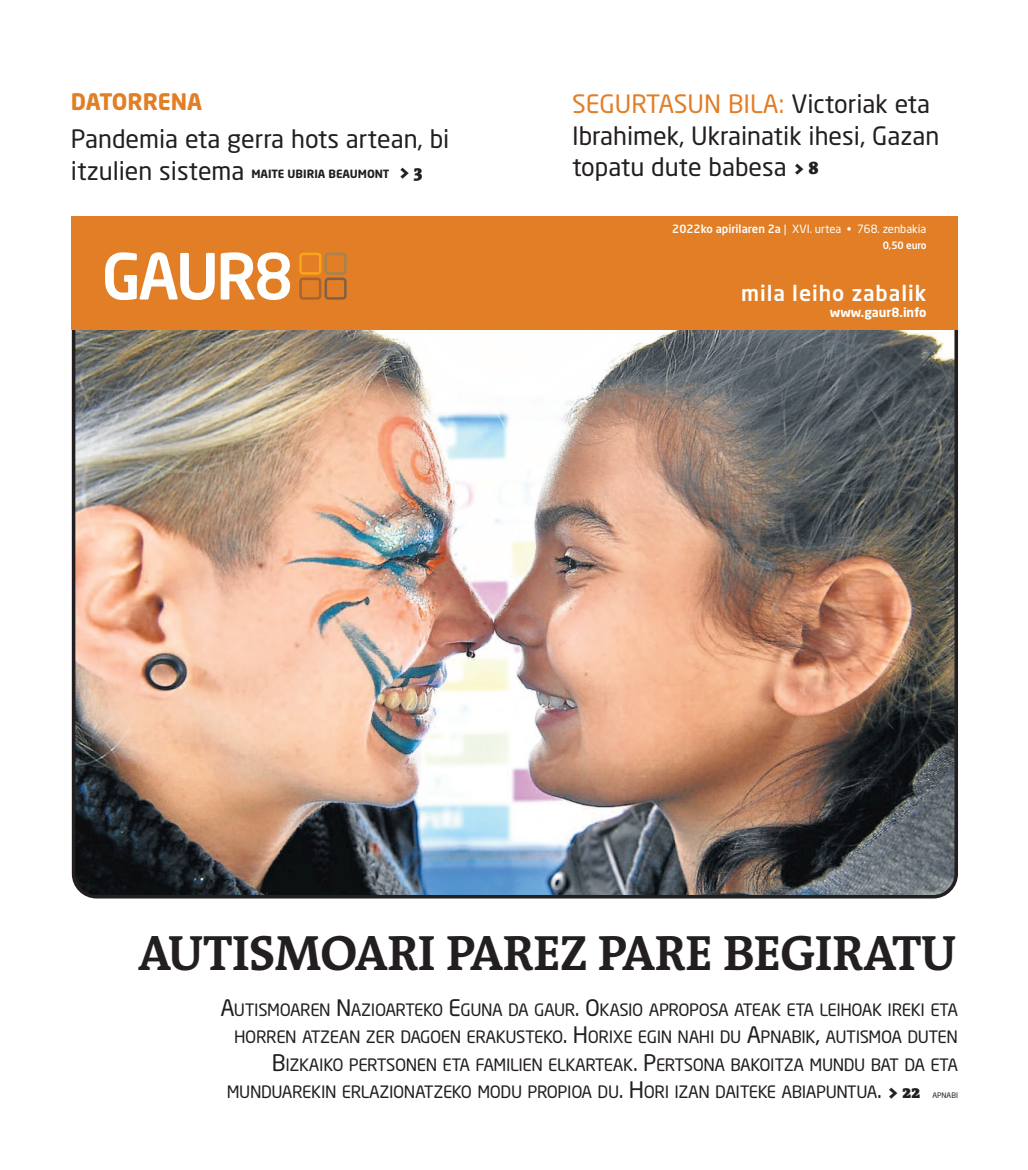
<style>
.page{position:relative;width:1028px;height:1170px;background:#fff}
.page>*{position:absolute;margin:0;border:0;box-sizing:border-box;transform-origin:0 0}
.t1{font:700 50px "The Antiqua B7";letter-spacing:-.015em;color:#231f20}
.t2{font:25px/31.2px "Neo Sans";color:#231f20}
.t3{font:700 22.5px "Neo Sans";letter-spacing:-.01em;color:#e17e26}
.t4{font:500 21.25px "Neo Sans";letter-spacing:.045em;color:#fff}
.t5{font:16.88px "Neo Sans";letter-spacing:-.025em;color:#231f20}
.t6{font:700 12.5px "Neo Sans";color:#fff}
.t7{font:11.25px "Neo Sans";color:#fff}
.t8{font:700 11.25px "Neo Sans";color:#231f20}
.t9{font:500 10px "Neo Sans";letter-spacing:-.02em;color:#fff}
.t10{font:7.5px "Neo Sans";color:#231f20}
.s1{font-family:"The Antiqua B9";font-weight:900;font-size:17.5px}
.s2{color:#e17e26}
.s3{font-weight:500}
.s4{font-size:22.5px}
</style>
<div class="page">
<img style="left:72px;top:330px;width:886px;height:568px">
<div style="left:72px;top:217px;width:886px;height:113px;background:#e17e26"></div>
<svg style="left:105px;top:252px;width:110px;height:48px"></svg>
<svg style="left:221px;top:252px;width:69px;height:48px"></svg>
<div style="left:124px;top:275px;width:13px;height:7px;background:#fff"></div>
<div style="left:299px;top:277px;width:22px;height:22px;border:3px solid #a76433;border-radius:3px"></div>
<div style="left:299px;top:252px;width:22px;height:23px;border:3px solid #f9a51b;border-radius:3px"></div>
<div style="left:324px;top:277px;width:22px;height:22px;border:3px solid #816043;border-radius:3px"></div>
<div style="left:324px;top:252px;width:22px;height:23px;border:3px solid #a68351;border-radius:3px"></div>
<h3 class="t3" style="left:71px;top:92px;width:133px">DATORRENA</h3>
<h2 class="t2" style="left:71px;top:126px;width:380px">Pandemia eta gerra hots artean, bi itzulien sistema</h2>
<p class="t8" style="left:251px;top:169px;width:173px">MAITE UBIRIA BEAUMONT <span class="s1">&gt; 3</span></p>
<h2 class="t2" style="left:572px;top:91px;width:369px"><span class="s2">SEGURTASUN BILA:</span> Victoriak eta<br>Ibrahimek, Ukrainatik ihesi, Gazan topatu dute babesa <span class="s1">&gt; 8</span></h2>
<p class="t7" style="left:672px;top:225px;width:256px"><span class="s3">2022ko apirilaren 2a</span> | XVI. urtea • 768. zenbakia</p>
<p class="t9" style="left:882px;top:241px;width:45px">0,50 euro</p>
<p class="t4" style="left:741px;top:285px;width:187px">mila leiho zabalik</p>
<p class="t6" style="left:829px;top:307px;width:98px">www.gaur8.info</p>
<h1 class="t1" style="left:138px;top:936px;width:820px">AUTISMOARI PAREZ PARE BEGIRATU</h1>
<p class="t5" style="left:220px;top:1003px;width:739px"><span class="s4">A</span>UTISMOAREN <span class="s4">N</span>AZIOARTEKO <span class="s4">E</span>GUNA DA GAUR<span class="s4">. O</span>KASIO APROPOSA ATEAK ETA LEIHOAK IREKI ETA</p>
<p class="t5" style="left:234px;top:1030px;width:725px">HORREN ATZEAN ZER DAGOEN ERAKUSTEKO<span class="s4">. H</span>ORIXE EGIN NAHI DU <span class="s4">A</span>PNABIK<span class="s4">,</span> AUTISMOA DUTEN</p>
<p class="t5" style="left:272px;top:1058px;width:687px"><span class="s4">B</span>IZKAIKO PERTSONEN ETA FAMILIEN ELKARTEAK<span class="s4">. P</span>ERTSONA BAKOITZA MUNDU BAT DA ETA</p>
<p class="t5" style="left:227px;top:1085px;width:694px">MUNDUAREKIN ERLAZIONATZEKO MODU PROPIOA DU<span class="s4">. H</span>ORI IZAN DAITEKE ABIAPUNTUA<span class="s4">.</span> <span class="s1">&gt; 22</span></p>
<p class="t10" style="left:932px;top:1092px;width:27px">APNABI</p>
</div>
